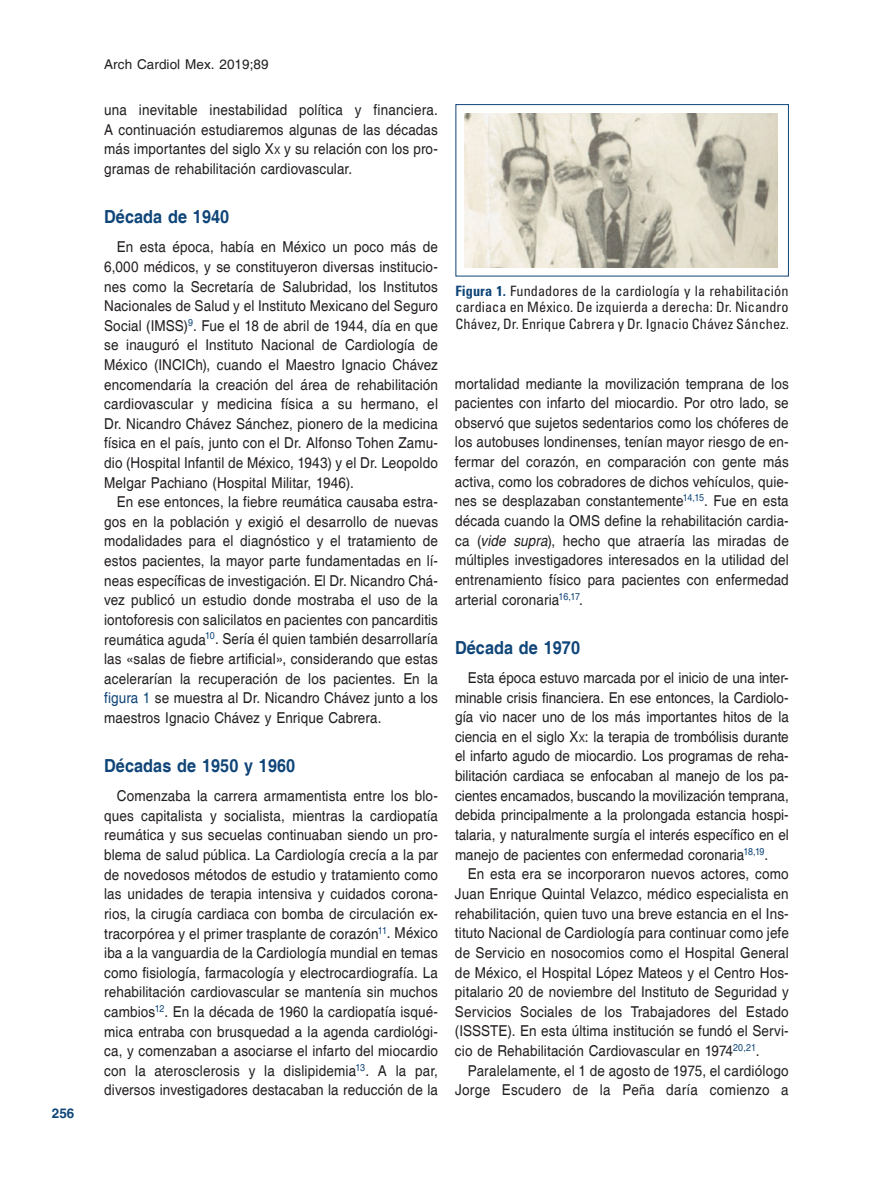
<style>
.page{position:relative;width:893px;height:1191px;background:#fff}
.page>*{position:absolute;margin:0;border:0;box-sizing:border-box;transform-origin:0 0}
.t1{font:700 18px "Helvetica";letter-spacing:.005em;color:#0f4578;scale:.9 1}
.t2{font:15px/19.6px "Helvetica";letter-spacing:.01em;color:#231f20;text-align:justify;scale:.9 1}
.t3{font:condensed 14.25px/16.5px "Univers LT Std";letter-spacing:.005em;color:#231f20;text-align:justify}
.t4{font:13.5px "Helvetica";letter-spacing:.005em;color:#231f20}
.t5{font:700 13.5px "Helvetica LT Std";color:#0f4578}
.s1{font-style:inherit}
.s2{font-size:10.5px}
.s3{color:#0f4578}
.s4{font-weight:700;color:#0f4578}
.s5{font-style:italic}
</style>
<div class="page">
<img style="left:465px;top:113px;width:313px;height:154px">
<div style="left:455px;top:104px;width:334px;height:172px;border:1px solid #0f4578"></div>
<p class="t5" style="left:52px;top:1104px;width:24px">256</p>
<p class="t4" style="left:104px;top:57px;width:166px">Arch Cardiol Mex. 2019;89</p>
<p class="t2" style="left:104px;top:101px;width:372px">una inevitable inestabilidad política y financiera.<br>A continuación estudiaremos algunas de las décadas más importantes del siglo <span class="s1">X</span><span class="s2">x</span> y su relación con los pro&shy;gramas de rehabilitación cardiovascular.</p>
<p class="t1" style="left:104px;top:206px;width:140px">Década de 1940</p>
<p class="t2" style="left:104px;top:238px;width:372px;text-indent:13px">En esta época, había en México un poco más de 6,000 médicos, y se constituyeron diversas institucio&shy;nes como la Secretaría de Salubridad, los Institutos Nacionales de Salud y el Instituto Mexicano del Seguro Social (IMSS)<sup>9</sup>. Fue el 18 de abril de 1944, día en que se inauguró el Instituto Nacional de Cardiología de México (INCICh), cuando el Maestro Ignacio Chávez encomendaría la creación del área de rehabilitación cardiovascular y medicina física a su hermano, el Dr. Nicandro Chávez Sánchez, pionero de la medicina física en el país, junto con el Dr. Alfonso Tohen Zamu&shy;dio (Hospital Infantil de México, 1943) y el Dr. Leopoldo Melgar Pachiano (Hospital Militar, 1946).</p>
<p class="t2" style="left:104px;top:493px;width:372px;text-indent:13px">En ese entonces, la fiebre reumática causaba estra&shy;gos en la población y exigió el desarrollo de nuevas modalidades para el diagnóstico y el tratamiento de estos pacientes, la mayor parte fundamentadas en lí&shy;neas específicas de investigación. El Dr. Nicandro Chá&shy;vez publicó un estudio donde mostraba el uso de la iontoforesis con salicilatos en pacientes con pancarditis reumática aguda<sup>10</sup>. Sería él quien también desarrollaría las «salas de fiebre artificial», considerando que estas acelerarían la recuperación de los pacientes. En la <span class="s3">figura 1</span> se muestra al Dr. Nicandro Chávez junto a los maestros Ignacio Chávez y Enrique Cabrera.</p>
<p class="t1" style="left:104px;top:754px;width:214px">Décadas de 1950 y 1960</p>
<p class="t2" style="left:104px;top:786px;width:372px;text-indent:13px">Comenzaba la carrera armamentista entre los blo&shy;ques capitalista y socialista, mientras la cardiopatía reumática y sus secuelas continuaban siendo un pro&shy;blema de salud pública. La Cardiología crecía a la par de novedosos métodos de estudio y tratamiento como las unidades de terapia intensiva y cuidados corona&shy;rios, la cirugía cardiaca con bomba de circulación ex&shy;tracorpórea y el primer trasplante de corazón<sup>11</sup>. México iba a la vanguardia de la Cardiología mundial en temas como fisiología, farmacología y electrocardiografía. La rehabilitación cardiovascular se mantenía sin muchos cambios<sup>12</sup>. En la década de 1960 la cardiopatía isqué&shy;mica entraba con brusquedad a la agenda cardiológi&shy;ca, y comenzaban a asociarse el infarto del miocardio con la aterosclerosis y la dislipidemia<sup>13</sup>. A la par, diversos investigadores destacaban la reducción de la</p>
<p class="t3" style="left:455px;top:282px;width:335px"><span class="s4">Figura 1.</span> Fundadores de la cardiología y la rehabilitación cardiaca en México. De izquierda a derecha: Dr. Nicandro Chávez, Dr. Enrique Cabrera y Dr. Ignacio Chávez Sánchez.</p>
<p class="t2" style="left:455px;top:374px;width:372px">mortalidad mediante la movilización temprana de los pacientes con infarto del miocardio. Por otro lado, se observó que sujetos sedentarios como los chóferes de los autobuses londinenses, tenían mayor riesgo de en&shy;fermar del corazón, en comparación con gente más activa, como los cobradores de dichos vehículos, quie&shy;nes se desplazaban constantemente<sup>14,15</sup>. Fue en esta década cuando la OMS define la rehabilitación cardia&shy;ca (<span class="s5">vide supra</span>), hecho que atraería las miradas de múltiples investigadores interesados en la utilidad del entrenamiento físico para pacientes con enfermedad arterial coronaria<sup>16,17</sup>.</p>
<p class="t1" style="left:455px;top:636px;width:140px">Década de 1970</p>
<p class="t2" style="left:455px;top:668px;width:372px;text-indent:13px">Esta época estuvo marcada por el inicio de una inter&shy;minable crisis financiera. En ese entonces, la Cardiolo&shy;gía vio nacer uno de los más importantes hitos de la ciencia en el siglo <span class="s1">X</span><span class="s2">x</span>: la terapia de trombólisis durante el infarto agudo de miocardio. Los programas de reha&shy;bilitación cardiaca se enfocaban al manejo de los pa&shy;cientes encamados, buscando la movilización temprana, debida principalmente a la prolongada estancia hospi&shy;talaria, y naturalmente surgía el interés específico en el manejo de pacientes con enfermedad coronaria<sup>18,19</sup>.</p>
<p class="t2" style="left:455px;top:864px;width:372px;text-indent:13px">En esta era se incorporaron nuevos actores, como Juan Enrique Quintal Velazco, médico especialista en rehabilitación, quien tuvo una breve estancia en el Ins&shy;tituto Nacional de Cardiología para continuar como jefe de Servicio en nosocomios como el Hospital General de México, el Hospital López Mateos y el Centro Hos&shy;pitalario 20 de noviembre del Instituto de Seguridad y Servicios Sociales de los Trabajadores del Estado (ISSSTE). En esta última institución se fundó el Servi&shy;cio de Rehabilitación Cardiovascular en 1974<sup>20,21</sup>.</p>
<p class="t2" style="left:455px;top:1061px;width:372px;text-align:right">Paralelamente, el 1 de agosto de 1975, el cardiólogo<br>Jorge Escudero de la Peña daría comienzo a</p>
</div>
